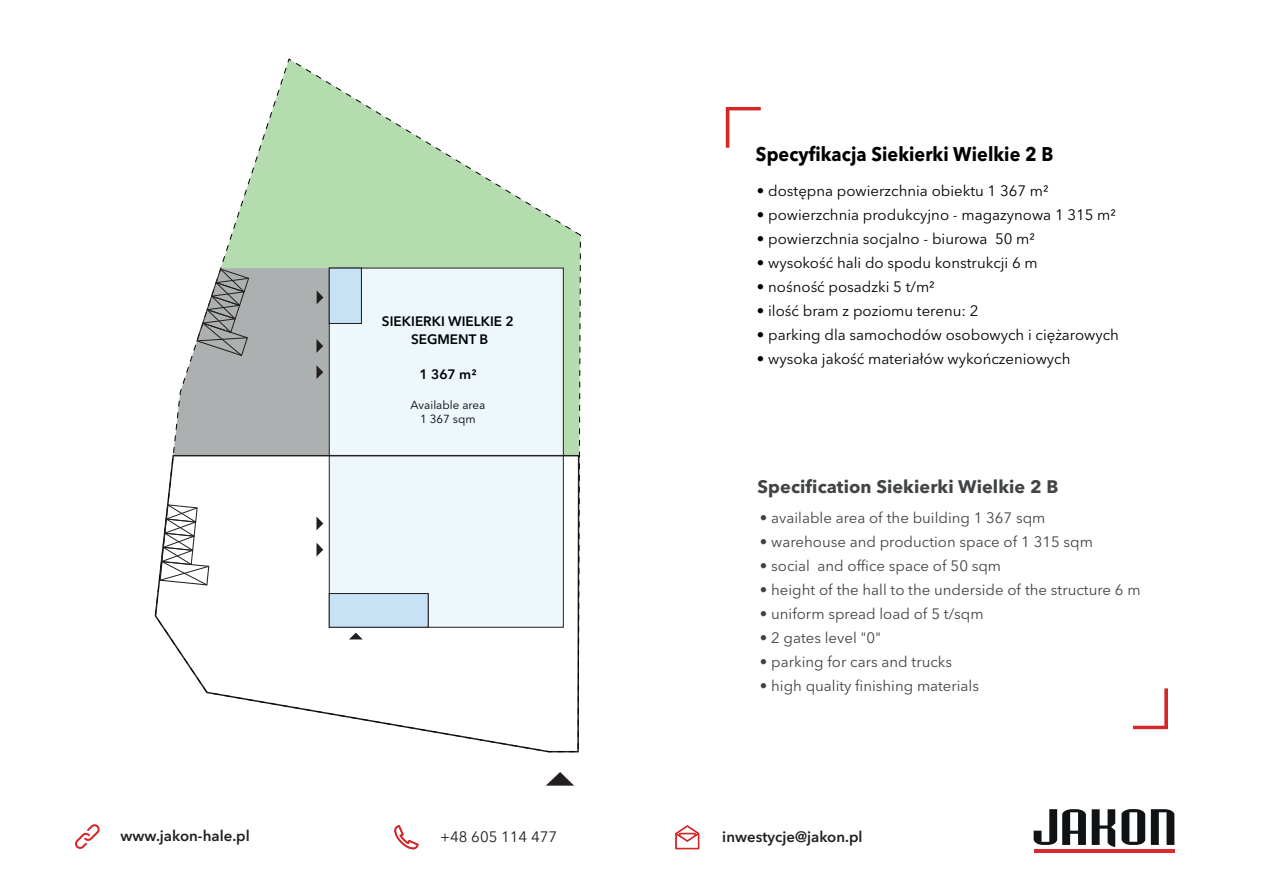
<style>
.page{position:relative;width:1263px;height:893px;background:#fff}
.page>*{position:absolute;margin:0;border:0;box-sizing:border-box;transform-origin:0 0}
.t1{font:700 19.65px "Avenir Next LT Pro";letter-spacing:.005em;color:#000001;scale:.91 1}
.t2{font:700 18px "Avenir Next LT Pro";letter-spacing:.005em;color:#414446}
.t3{font:15px "Avenir Next LT Pro";color:#000001}
.t4{font:15px "Avenir Next LT Pro";color:#414446}
.t5{font:600 15px "Avenir Next LT Pro";color:#231f20}
.t6{font:15px "Avenir Next LT Pro";color:#231f20}
.t7{font:600 13.5px/17.5px "Avenir Next LT Pro";letter-spacing:-.005em;color:#000001;text-align:center}
.t8{font:11.55px/14px "Avenir Next LT Pro";letter-spacing:-.005em;color:#000001;text-align:center}
</style>
<div class="page">
<svg style="left:726px;top:107px;width:35px;height:41px"></svg>
<svg style="left:1133px;top:688px;width:35px;height:41px"></svg>
<svg style="left:1034px;top:809px;width:140px;height:38px"></svg>
<hr style="left:1034px;top:849px;width:140px;height:3px;background:#d92b2d">
<svg style="left:75px;top:824px;width:25px;height:25px"></svg>
<svg style="left:394px;top:825px;width:25px;height:24px"></svg>
<svg style="left:675px;top:825px;width:24px;height:24px"></svg>
<svg style="left:154px;top:58px;width:427px;height:694px"></svg>
<div style="left:329px;top:268px;width:235px;height:360px;background:#edf7fc"></div>
<div style="left:329px;top:268px;width:33px;height:56px;background:#c6e2f4;border:1px solid #231f20"></div>
<svg style="left:196px;top:268px;width:53px;height:89px"></svg>
<svg style="left:317px;top:290px;width:6px;height:14px"></svg>
<svg style="left:316px;top:365px;width:7px;height:14px"></svg>
<svg style="left:316px;top:339px;width:7px;height:14px"></svg>
<svg style="left:546px;top:772px;width:28px;height:13px"></svg>
<svg style="left:159px;top:504px;width:51px;height:82px"></svg>
<svg style="left:316px;top:516px;width:7px;height:14px"></svg>
<svg style="left:316px;top:543px;width:7px;height:13px"></svg>
<svg style="left:329px;top:593px;width:100px;height:46px"></svg>
<hr style="left:329px;top:455px;width:234px;height:1px;background:#231f20">
<p class="t7" style="left:382px;top:312px;width:133px">SIEKIERKI WIELKIE 2<br>SEGMENT B</p>
<p class="t7" style="left:419px;top:365px;width:59px">1 367 m²</p>
<p class="t8" style="left:410px;top:398px;width:76px">Available area<br>1 367 sqm</p>
<h1 class="t1" style="left:756px;top:142px;width:328px">Specyfikacja Siekierki Wielkie 2 B</h1>
<p class="t3" style="left:757px;top:182px;width:293px">• dostępna powierzchnia obiektu 1 367 m²</p>
<p class="t3" style="left:757px;top:206px;width:361px">• powierzchnia produkcyjno - magazynowa 1 315 m²</p>
<p class="t3" style="left:757px;top:230px;width:279px">• powierzchnia socjalno - biurowa 50 m²</p>
<p class="t3" style="left:757px;top:254px;width:282px">• wysokość hali do spodu konstrukcji 6 m</p>
<p class="t3" style="left:757px;top:278px;width:179px">• nośność posadzki 5 t/m²</p>
<p class="t3" style="left:757px;top:302px;width:223px">• ilość bram z poziomu terenu: 2</p>
<p class="t3" style="left:757px;top:326px;width:364px">• parking dla samochodów osobowych i ciężarowych</p>
<p class="t3" style="left:757px;top:350px;width:315px">• wysoka jakość materiałów wykończeniowych</p>
<p class="t2" style="left:758px;top:476px;width:302px">Specification Siekierki Wielkie 2 B</p>
<p class="t4" style="left:760px;top:509px;width:287px">• available area of the building 1 367 sqm</p>
<p class="t4" style="left:760px;top:533px;width:334px">• warehouse and production space of 1 315 sqm</p>
<p class="t4" style="left:760px;top:557px;width:243px">• social and office space of 50 sqm</p>
<p class="t4" style="left:760px;top:581px;width:382px">• height of the hall to the underside of the structure 6 m</p>
<p class="t4" style="left:760px;top:605px;width:225px">• uniform spread load of 5 t/sqm</p>
<p class="t4" style="left:760px;top:629px;width:123px">• 2 gates level "0"</p>
<p class="t4" style="left:760px;top:653px;width:194px">• parking for cars and trucks</p>
<p class="t4" style="left:760px;top:677px;width:221px">• high quality finishing materials</p>
<p class="t5" style="left:120px;top:827px;width:131px">www.jakon-hale.pl</p>
<p class="t6" style="left:440px;top:828px;width:118px">+48 605 114 477</p>
<p class="t5" style="left:722px;top:827px;width:142px">inwestycje@jakon.pl</p>
</div>
